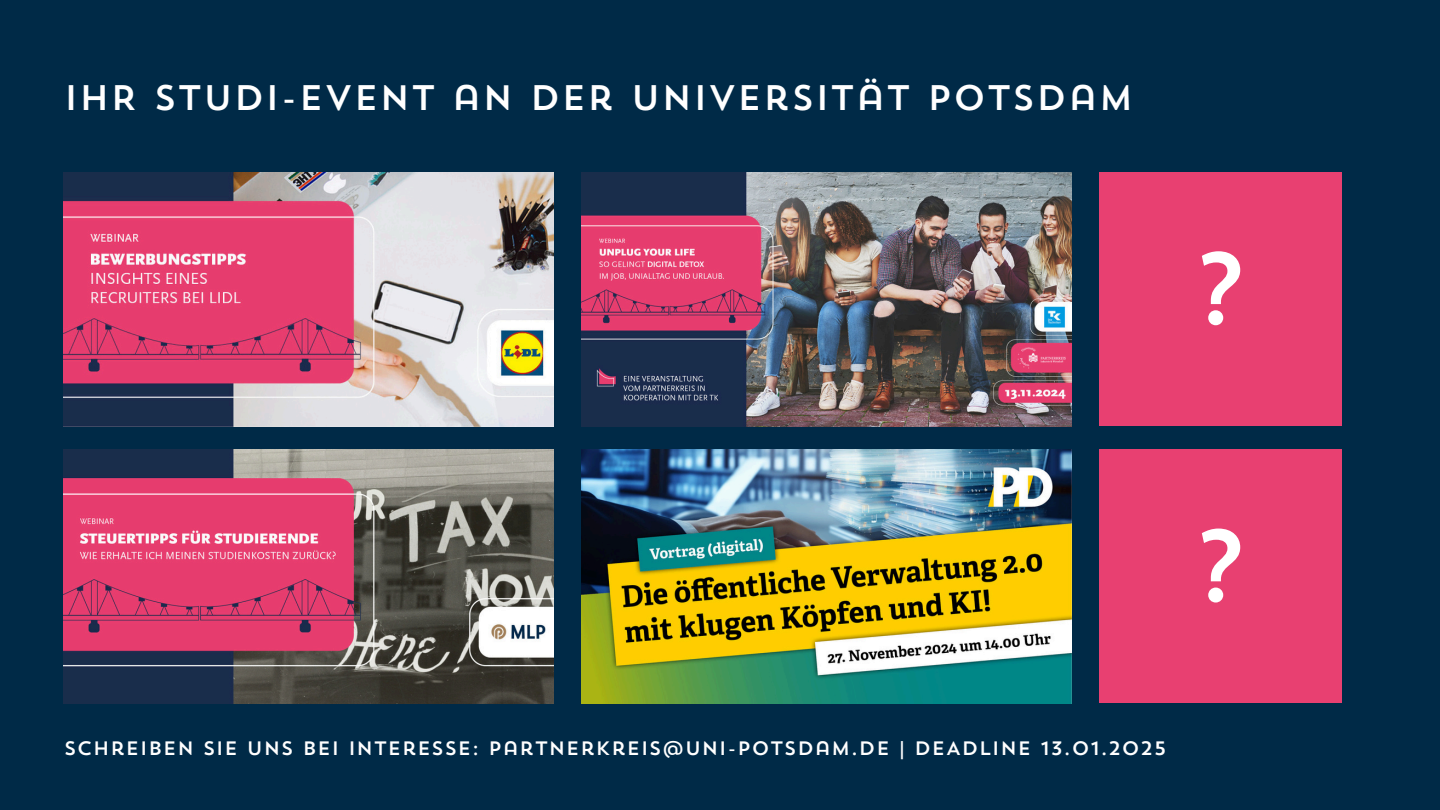
<style>
.page{position:relative;width:1440px;height:810px;background:#002a47}
.page>*{position:absolute;margin:0;border:0;box-sizing:border-box;transform-origin:0 0}
.t1{font:100px "Trend Sans One";color:#fff}
.t2{font:35.4px "Trend Sans One";letter-spacing:.01em;color:#fff}
.t3{font:19.4px "Trend Sans One";letter-spacing:.01em;color:#fff}
</style>
<div class="page">
<img style="left:64px;top:172px;width:489px;height:255px">
<img style="left:581px;top:172px;width:490px;height:255px">
<img style="left:64px;top:450px;width:489px;height:254px">
<img style="left:581px;top:450px;width:490px;height:254px">
<div style="left:1099px;top:172px;width:243px;height:254px;background:#e84071"></div>
<div style="left:1099px;top:450px;width:243px;height:253px;background:#e84071"></div>
<p class="t2" style="left:64px;top:84px;width:1072px">IHR STUDI-EVENT AN DER UNIVERSITÄT POTSDAM</p>
<h1 class="t1" style="left:1193px;top:249px;width:56px">?</h1>
<p class="t1" style="left:1193px;top:526px;width:56px">?</p>
<p class="t3" style="left:64px;top:741px;width:1104px">SCHREIBEN SIE UNS BEI INTERESSE: PARTNERKREIS@UNI-POTSDAM.DE | DEADLINE 13.01.2025</p>
</div>
